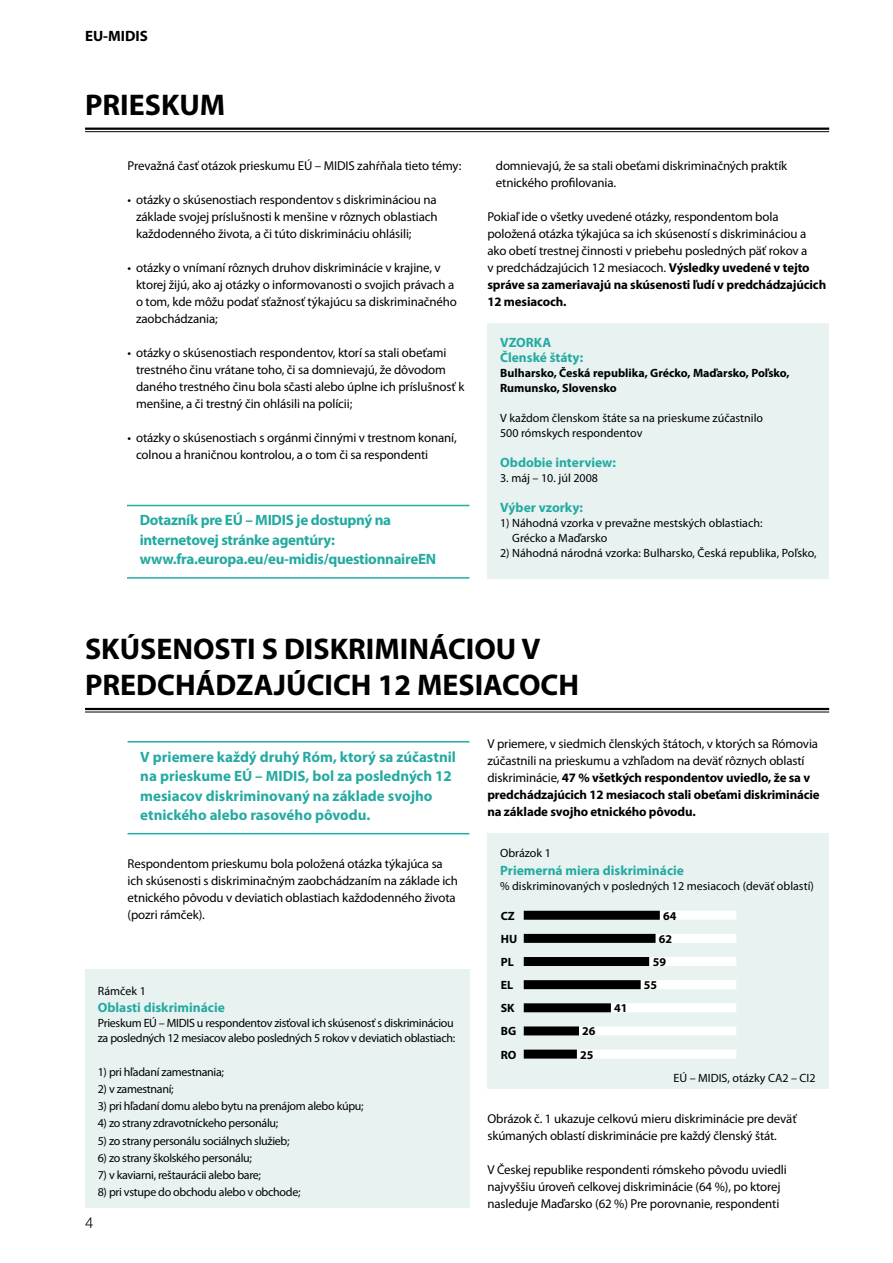
<style>
.page{position:relative;width:893px;height:1263px;background:#fff}
.page>*{position:absolute;margin:0;border:0;box-sizing:border-box;transform-origin:0 0}
.t1{font:700 30px/36px "Myriad Pro";color:#000}
.t2{font:700 15px/19.5px "Myriad Pro";color:#24aaa2}
.t3{font:700 15px/19.5px "Myriad Pro";letter-spacing:-.02em;color:#24aaa2}
.t4{font:700 15px "Myriad Pro";color:#000}
.t5{font:700 13.5px/15px "Myriad Pro";color:#24aaa2}
.t6{font:12.9px/17px "Myriad Pro";letter-spacing:-.01em;color:#000}
.t7{font:700 12.9px/17px "Myriad Pro";letter-spacing:-.01em;color:#000}
.t8{font:12px/15px "Myriad Pro";letter-spacing:-.025em;color:#000}
.t9{font:12px/15px "Myriad Pro";color:#000}
.t10{font:700 12px/23.1px "Myriad Pro";color:#000}
.s1{font-weight:700}
.s2{font-weight:400}
</style>
<div class="page">
<hr style="left:85px;top:128px;width:744px;height:2px;background:#000">
<hr style="left:85px;top:131px;width:744px;height:1px;background:#000">
<div style="left:487px;top:323px;width:342px;height:255px;background:#e8f3f1"></div>
<hr style="left:127px;top:505px;width:342px;height:1px;background:#24aaa2">
<hr style="left:127px;top:577px;width:342px;height:2px;background:#24aaa2">
<hr style="left:85px;top:708px;width:744px;height:2px;background:#000">
<hr style="left:85px;top:712px;width:744px;height:1px;background:#000">
<hr style="left:128px;top:741px;width:341px;height:1px;background:#24aaa2">
<hr style="left:128px;top:833px;width:341px;height:1px;background:#24aaa2">
<div style="left:85px;top:969px;width:384px;height:239px;background:#e8f3f1"></div>
<div style="left:487px;top:833px;width:342px;height:256px;background:#e8f3f1"></div>
<div style="left:524px;top:911px;width:212px;height:9px;background:#fff"></div>
<div style="left:524px;top:911px;width:136px;height:9px;background:#000"></div>
<div style="left:524px;top:1049px;width:212px;height:9px;background:#fff"></div>
<div style="left:524px;top:1049px;width:53px;height:9px;background:#000"></div>
<div style="left:524px;top:1026px;width:212px;height:9px;background:#fff"></div>
<div style="left:524px;top:1026px;width:55px;height:9px;background:#000"></div>
<div style="left:524px;top:1003px;width:212px;height:9px;background:#fff"></div>
<div style="left:524px;top:1003px;width:87px;height:9px;background:#000"></div>
<div style="left:524px;top:980px;width:212px;height:9px;background:#fff"></div>
<div style="left:524px;top:980px;width:117px;height:9px;background:#000"></div>
<div style="left:524px;top:957px;width:212px;height:9px;background:#fff"></div>
<div style="left:524px;top:957px;width:125px;height:9px;background:#000"></div>
<div style="left:524px;top:934px;width:212px;height:9px;background:#fff"></div>
<div style="left:524px;top:934px;width:132px;height:9px;background:#000"></div>
<p class="t4" style="left:85px;top:26px;width:64px">EU-MIDIS</p>
<h1 class="t1" style="left:85px;top:85px;width:142px">PRIESKUM</h1>
<p class="t6" style="left:128px;top:157px;width:335px">Prevažná časť otázok prieskumu EÚ – MIDIS zahŕňala tieto témy:</p>
<p class="t6" style="left:136px;top:191px;width:303px;text-align:justify;text-indent:-9px">• otázky o skúsenostiach respondentov s diskrimináciou na základe svojej príslušnosti k menšine v rôznych oblastiach každodenného života, a či túto diskrimináciu ohlásili;</p>
<p class="t6" style="left:136px;top:259px;width:322px;text-indent:-9px">• otázky o vnímaní rôznych druhov diskriminácie v krajine, v ktorej žijú, ako aj otázky o informovanosti o svojich právach a o tom, kde môžu podať sťažnosť týkajúcu sa diskriminačného zaobchádzania;</p>
<p class="t6" style="left:136px;top:344px;width:330px;text-indent:-9px">• otázky o skúsenostiach respondentov, ktorí sa stali obeťami trestného činu vrátane toho, či sa domnievajú, že dôvodom daného trestného činu bola sčasti alebo úplne ich príslušnosť k menšine, a či trestný čin ohlásili na polícii;</p>
<p class="t6" style="left:136px;top:429px;width:322px;text-indent:-9px">• otázky o skúsenostiach s orgánmi činnými v trestnom konaní, colnou a hraničnou kontrolou, a o tom či sa respondenti</p>
<p class="t3" style="left:140px;top:510px;width:296px">Dotazník pre EÚ – MIDIS je dostupný na internetovej stránke agentúry: www.fra.europa.eu/eu-midis/questionnaireEN</p>
<p class="t6" style="left:496px;top:157px;width:293px">domnievajú, že sa stali obeťami diskriminačných praktík etnického profilovania.</p>
<p class="t6" style="left:487px;top:208px;width:340px">Pokiaľ ide o všetky uvedené otázky, respondentom bola položená otázka týkajúca sa ich skúseností s diskrimináciou a ako obetí trestnej činnosti v priebehu posledných päť rokov a<br>v predchádzajúcich 12 mesiacoch. <span class="s1">Výsledky uvedené v tejto správe sa zameriavajú na skúsenosti ľudí v predchádzajúcich 12 mesiacoch.</span></p>
<p class="t5" style="left:500px;top:335px;width:85px">VZORKA<br>Členské štáty:</p>
<p class="t10" style="left:500px;top:365px;width:291px;line-height:15px">Bulharsko, Česká republika, Grécko, Maďarsko, Poľsko,<br>Rumunsko, Slovensko</p>
<p class="t9" style="left:500px;top:410px;width:264px">V každom členskom štáte sa na prieskume zúčastnilo<br>500 rómskych respondentov</p>
<p class="t5" style="left:500px;top:455px;width:117px">Obdobie interview:</p>
<p class="t9" style="left:500px;top:470px;width:99px">3. máj – 10. júl 2008</p>
<p class="t5" style="left:500px;top:500px;width:84px">Výber vzorky:</p>
<p class="t9" style="left:512px;top:515px;width:252px;text-indent:-12px">1) Náhodná vzorka v prevažne mestských oblastiach:<br>Grécko a Maďarsko</p>
<p class="t9" style="left:500px;top:545px;width:318px">2) Náhodná národná vzorka: Bulharsko, Česká republika, Poľsko,</p>
<h1 class="t1" style="left:85px;top:630px;width:343px">SKÚSENOSTI S DISKRIMINÁC</h1>
<h1 class="t1" style="left:85px;top:630px;width:496px;text-indent:381px">IOU V<br>PREDCHÁDZAJ ÚCICH 12 MESIACOCH</h1>
<p class="t2" style="left:140px;top:746px;width:317px">V priemere každý druhý Róm, ktorý sa zúčastnil na prieskume EÚ – MIDIS, bol za posledných 12 mesiacov diskriminovaný na základe svojho etnického alebo rasového pôvodu.</p>
<p class="t6" style="left:128px;top:854px;width:332px">Respondentom prieskumu bola položená otázka týkajúca sa ich skúsenosti s diskriminačným zaobchádzaním na základe ich etnického pôvodu v deviatich oblastiach každodenného života (pozri rámček).</p>
<p class="t8" style="left:98px;top:983px;width:50px">Rámček 1</p>
<p class="t5" style="left:98px;top:999px;width:129px">Oblasti diskriminácie</p>
<p class="t8" style="left:98px;top:1015px;width:359px">Prieskum EÚ – MIDIS u respondentov zisťoval ich skúsenosť s diskrimináciou za posledných 12 mesiacov alebo posledných 5 rokov v deviatich oblastiach:</p>
<p class="t8" style="left:98px;top:1064px;width:128px">1) pri hľadaní zamestnania;</p>
<p class="t8" style="left:98px;top:1081px;width:77px">2) v zamestnaní;</p>
<p class="t8" style="left:98px;top:1098px;width:267px">3) pri hľadaní domu alebo bytu na prenájom alebo kúpu;</p>
<p class="t8" style="left:98px;top:1116px;width:182px">4) zo strany zdravotníckeho personálu;</p>
<p class="t8" style="left:98px;top:1133px;width:193px">5) zo strany personálu sociálnych služieb;</p>
<p class="t8" style="left:98px;top:1150px;width:156px">6) zo strany školského personálu;</p>
<p class="t8" style="left:98px;top:1167px;width:165px">7) v kaviarni, reštaurácii alebo bare;</p>
<p class="t8" style="left:98px;top:1184px;width:204px">8) pri vstupe do obchodu alebo v obchode;</p>
<p class="t7" style="left:487px;top:735px;width:334px"><span class="s2">V priemere, v siedmich členských štátoch, v ktorých sa Rómovia zúčastnili na prieskumu a vzhľadom na deväť rôznych oblastí diskriminácie,</span> 47 % všetkých respondentov uviedlo, že sa v predchádzajúcich 12 mesiacoch stali obeťami diskriminácie na základe svojho etnického pôvodu.</p>
<p class="t9" style="left:500px;top:846px;width:52px">Obrázok 1</p>
<p class="t5" style="left:500px;top:862px;width:185px">Priemerná miera diskriminácie</p>
<p class="t9" style="left:500px;top:878px;width:315px">% diskriminovaných v posledných 12 mesiacoch (deväť oblastí)</p>
<p class="t10" style="left:501px;top:904px;width:16px">CZ</p>
<p class="t10" style="left:663px;top:904px;width:15px">64</p>
<p class="t10" style="left:501px;top:927px;width:18px">HU<br>PL<br>EL<br>SK<br>BG<br>RO</p>
<p class="t10" style="left:582px;top:1019px;width:15px">26</p>
<p class="t10" style="left:580px;top:1042px;width:15px">25</p>
<p class="t10" style="left:614px;top:996px;width:15px">41</p>
<p class="t10" style="left:659px;top:927px;width:15px">62</p>
<p class="t10" style="left:653px;top:950px;width:15px">59</p>
<p class="t10" style="left:644px;top:973px;width:15px">55</p>
<p class="t9" style="left:673px;top:1070px;width:144px">EÚ – MIDIS, otázky CA2 – CI2</p>
<p class="t6" style="left:487px;top:1110px;width:311px">Obrázok č. 1 ukazuje celkovú mieru diskriminácie pre deväť skúmaných oblastí diskriminácie pre každý členský štát.</p>
<p class="t6" style="left:487px;top:1161px;width:301px">V Českej republike respondenti rómskeho pôvodu uviedli najvyššiu úroveň celkovej diskriminácie (64 %), po ktorej nasleduje Maďarsko (62 %) Pre porovnanie, respondenti</p>
</div>
